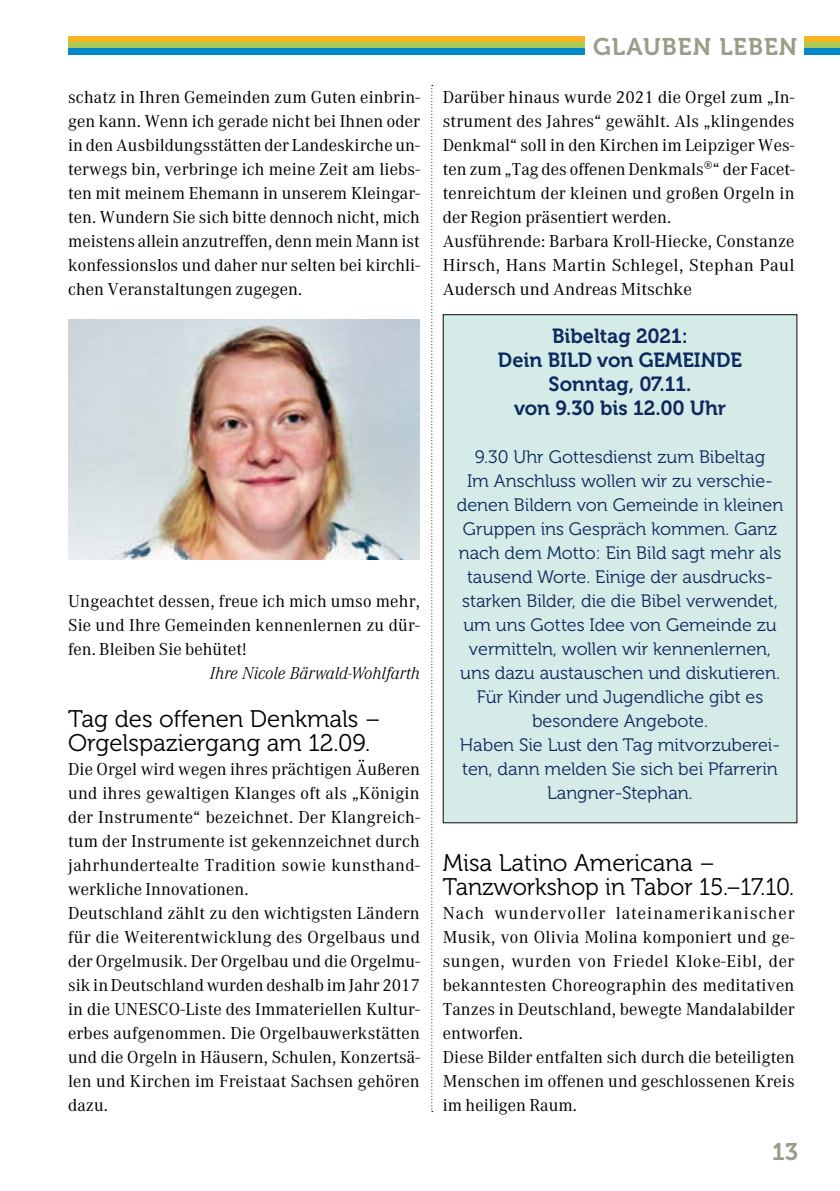
<style>
.page{position:relative;width:840px;height:1191px;background:#fff}
.page>*{position:absolute;margin:0;border:0;box-sizing:border-box;transform-origin:0 0}
.t1{font:24px/24px "Museo 300";color:#000}
.t2{font:24px "Museo 700";letter-spacing:.04em;color:#9d9b8a}
.t3{font:20.4px/24px "Museo 700";color:#0e295f;text-align:center}
.t4{font:18px/24px "Corporate A";letter-spacing:.01em;color:#000}
.t5{font:18px/24px "Museo 300";color:#0e295f;text-align:center}
.t6{font:italic 300 18px "Corporate A";color:#000}
</style>
<div class="page">
<svg style="left:431px;top:85px;width:1px;height:1027px"></svg>
<div style="left:443px;top:315px;width:353px;height:507px;background:#d4ebe7"></div>
<img style="left:68px;top:319px;width:352px;height:240px">
<div style="left:68px;top:37px;width:516px;height:6px;background:#f8b322"></div>
<div style="left:68px;top:43px;width:516px;height:6px;background:#adca57"></div>
<div style="left:68px;top:49px;width:516px;height:6px;background:#008ac9"></div>
<div style="left:804px;top:37px;width:35px;height:6px;background:#f8b322"></div>
<div style="left:804px;top:43px;width:35px;height:6px;background:#adca57"></div>
<div style="left:804px;top:49px;width:35px;height:6px;background:#008ac9"></div>
<p class="t4" style="left:68px;top:85px;width:353px;text-align:justify">schatz in Ihren Gemeinden zum Guten einbrin&shy;gen kann. Wenn ich gerade nicht bei Ihnen oder in den Ausbildungsstätten der Landeskirche un&shy;terwegs bin, verbringe ich meine Zeit am liebs&shy;ten mit meinem Ehemann in unserem Kleingar&shy;ten. Wundern Sie sich bitte dennoch nicht, mich meistens allein anzutreffen, denn mein Mann ist konfessionslos und daher nur selten bei kirchli&shy;chen Veranstaltungen zugegen.</p>
<p class="t4" style="left:68px;top:589px;width:353px;text-align:justify">Ungeachtet dessen, freue ich mich umso mehr, Sie und Ihre Gemeinden kennenlernen zu dür&shy;fen. Bleiben Sie behütet!</p>
<p class="t6" style="left:210px;top:660px;width:211px">Ihre Nicole Bärwald-Wohlfarth</p>
<h1 class="t1" style="left:68px;top:707px;width:314px">Tag des offenen Denkmals –<br>Orgelspaziergang am 12.09.</h1>
<p class="t4" style="left:68px;top:757px;width:353px">Die Orgel wird wegen ihres prächtigen Äußeren und ihres gewaltigen Klanges oft als „Königin der Instrumente“ bezeichnet. Der Klangreich&shy;tum der Instrumente ist gekennzeichnet durch jahrhundertealte Tradition sowie kunsthand&shy;werkliche Innovationen.<br>Deutschland zählt zu den wichtigsten Ländern für die Weiterentwicklung des Orgelbaus und der Orgelmusik. Der Orgelbau und die Orgelmu&shy;sik in Deutschland wurden deshalb im Jahr 2017 in die UNESCO-Liste des Immateriellen Kultur&shy;erbes aufgenommen. Die Orgelbauwerkstätten und die Orgeln in Häusern, Schulen, Konzertsä&shy;len und Kirchen im Freistaat Sachsen gehören dazu.</p>
<h1 class="t2" style="left:592px;top:33px;width:206px">GLAUBEN LEBEN</h1>
<p class="t4" style="left:442px;top:85px;width:353px">Darüber hinaus wurde 2021 die Orgel zum „In&shy;strument des Jahres“ gewählt. Als „klingendes Denkmal“ soll in den Kirchen im Leipziger Wes&shy;ten zum „Tag des offenen Denkmals®“ der Facet&shy;tenreichtum der kleinen und großen Orgeln in der Region präsentiert werden.<br>Ausführende: Barbara Kroll-Hiecke, Constanze Hirsch, Hans Martin Schlegel, Stephan Paul Audersch und Andreas Mitschke</p>
<p class="t3" style="left:497px;top:324px;width:245px">Bibeltag 2021:<br>Dein BILD von GEMEINDE<br>Sonntag, 07.11.<br>von 9.30 bis 12.00 Uhr</p>
<p class="t5" style="left:456px;top:445px;width:328px">9.30 Uhr Gottesdienst zum Bibeltag<br>Im Anschluss wollen wir zu verschie&shy;denen Bildern von Gemeinde in kleinen Gruppen ins Gespräch kommen. Ganz nach dem Motto: Ein Bild sagt mehr als tausend Worte. Einige der ausdrucks&shy;starken Bilder, die die Bibel verwendet, um uns Gottes Idee von Gemeinde zu vermitteln, wollen wir kennenlernen, uns dazu austauschen und diskutieren.<br>Für Kinder und Jugendliche gibt es besondere Angebote.<br>Haben Sie Lust den Tag mitvorzuberei&shy;ten, dann melden Sie sich bei Pfarrerin Langner-Stephan.</p>
<h1 class="t1" style="left:442px;top:851px;width:353px">Misa Latino Americana –<br>Tanzworkshop in Tabor 15.–17.10.</h1>
<p class="t4" style="left:442px;top:901px;width:353px">Nach wundervoller lateinamerikanischer Musik, von Olivia Molina komponiert und ge&shy;sungen, wurden von Friedel Kloke-Eibl, der bekanntesten Choreographin des meditativen Tanzes in Deutschland, bewegte Mandalabilder entworfen.<br>Diese Bilder entfalten sich durch die beteiligten Menschen im offenen und geschlossenen Kreis im heiligen Raum.</p>
<h1 class="t2" style="left:771px;top:1138px;width:28px">13</h1>
</div>
